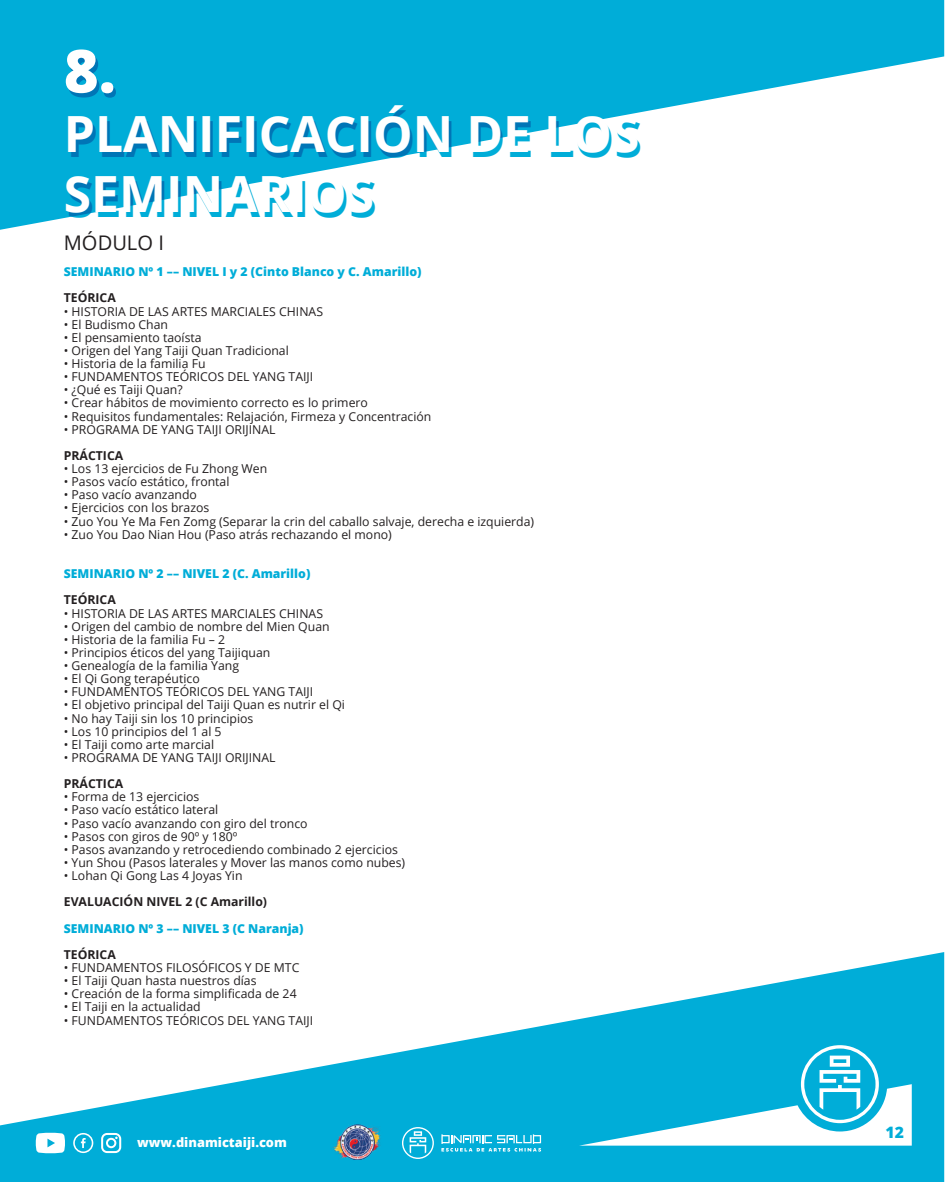
<style>
.page{position:relative;width:945px;height:1182px;background:#fff}
.page>*{position:absolute;margin:0;border:0;box-sizing:border-box;transform-origin:0 0}
.t1{font:800 59.5px "Open Sans";color:#fff}
.t2{font:700 49.88px/59.9px "Open Sans";color:#fff}
.t3{font:20.12px "Open Sans";color:#231f20}
.t4{font:800 15.75px "Open Sans";color:#00add8}
.t5{font:800 12.86px "Open Sans";color:#fff}
.t6{font:12.25px "Open Sans";color:#231f20}
.t7{font:800 12.25px "Open Sans";color:#00add8}
.t8{font:700 12.25px "Open Sans";color:#231f20}
</style>
<div class="page">
<svg style="left:0;top:0;width:944px;height:230px;fill:#00add8"></svg>
<svg style="left:0;top:952px;width:944px;height:229px;fill:#00add8"></svg>
<svg style="left:579px;top:1045px;width:333px;height:100px"></svg>
<svg style="left:101px;top:1132px;width:20px;height:20px"></svg>
<svg style="left:73px;top:1132px;width:20px;height:20px"></svg>
<svg style="left:36px;top:1132px;width:29px;height:21px"></svg>
<img style="left:331px;top:1124px;width:52px;height:35px">
<svg style="left:441px;top:1134px;width:100px;height:17px;background:#48c3e2"></svg>
<svg style="left:402px;top:1126px;width:32px;height:32px"></svg>
<h1 class="t1" style="left:64px;top:26px;width:54px">8.</h1>
<h2 class="t2" style="left:64px;top:103px;width:577px">PLANIFICACIÓN DE LOS<br>SEMINARIOS</h2>
<h3 class="t3" style="left:64px;top:229px;width:102px">MÓDULO I</h3>
<p class="t7" style="left:64px;top:262px;width:359px">SEMINARIO Nº 1 –– NIVEL I y 2 (Cinto Blanco y C. Amarillo)</p>
<p class="t8" style="left:64px;top:289px;width:54px">TEÓRICA</p>
<p class="t6" style="left:64px;top:302px;width:261px">• HISTORIA DE LAS ARTES MARCIALES CHINAS</p>
<p class="t6" style="left:64px;top:316px;width:106px">• El Budismo Chan</p>
<p class="t6" style="left:64px;top:329px;width:139px">• El pensamiento taoísta</p>
<p class="t6" style="left:64px;top:342px;width:227px">• Origen del Yang Taiji Quan Tradicional</p>
<p class="t6" style="left:64px;top:355px;width:143px">• Historia de la familia Fu</p>
<p class="t6" style="left:64px;top:368px;width:251px">• FUNDAMENTOS TEÓRICOS DEL YANG TAIJI</p>
<p class="t6" style="left:64px;top:381px;width:120px">• ¿Qué es Taiji Quan?</p>
<p class="t6" style="left:64px;top:394px;width:306px">• Crear hábitos de movimiento correcto es lo primero</p>
<p class="t6" style="left:64px;top:407px;width:369px">• Requisitos fundamentales: Relajación, Firmeza y Concentración</p>
<p class="t6" style="left:64px;top:421px;width:213px">• PROGRAMA DE YANG TAIJI ORIJINAL</p>
<p class="t8" style="left:64px;top:447px;width:61px">PRÁCTICA</p>
<p class="t6" style="left:64px;top:460px;width:205px">• Los 13 ejercicios de Fu Zhong Wen</p>
<p class="t6" style="left:64px;top:473px;width:167px">• Pasos vacío estático, frontal</p>
<p class="t6" style="left:64px;top:486px;width:135px">• Paso vacío avanzando</p>
<p class="t6" style="left:64px;top:499px;width:147px">• Ejercicios con los brazos</p>
<p class="t6" style="left:64px;top:512px;width:472px">• Zuo You Ye Ma Fen Zomg (Separar la crin del caballo salvaje, derecha e izquierda)</p>
<p class="t6" style="left:64px;top:526px;width:330px">• Zuo You Dao Nian Hou (Paso atrás rechazando el mono)</p>
<p class="t7" style="left:64px;top:564px;width:248px">SEMINARIO Nº 2 –– NIVEL 2 (C. Amarillo)</p>
<p class="t8" style="left:64px;top:591px;width:54px">TEÓRICA</p>
<p class="t6" style="left:64px;top:604px;width:261px">• HISTORIA DE LAS ARTES MARCIALES CHINAS</p>
<p class="t6" style="left:64px;top:617px;width:267px">• Origen del cambio de nombre del Mien Quan</p>
<p class="t6" style="left:64px;top:631px;width:163px">• Historia de la familia Fu – 2</p>
<p class="t6" style="left:64px;top:644px;width:208px">• Principios éticos del yang Taijiquan</p>
<p class="t6" style="left:64px;top:657px;width:177px">• Genealogía de la familia Yang</p>
<p class="t6" style="left:64px;top:670px;width:138px">• El Qi Gong terapéutico</p>
<p class="t6" style="left:64px;top:683px;width:251px">• FUNDAMENTOS TEÓRICOS DEL YANG TAIJI</p>
<p class="t6" style="left:64px;top:696px;width:283px">• El objetivo principal del Taiji Quan es nutrir el Qi</p>
<p class="t6" style="left:64px;top:709px;width:191px">• No hay Taiji sin los 10 principios</p>
<p class="t6" style="left:64px;top:722px;width:159px">• Los 10 principios del 1 al 5</p>
<p class="t6" style="left:64px;top:735px;width:152px">• El Taiji como arte marcial</p>
<p class="t6" style="left:64px;top:749px;width:213px">• PROGRAMA DE YANG TAIJI ORIJINAL</p>
<p class="t8" style="left:64px;top:775px;width:61px">PRÁCTICA</p>
<p class="t6" style="left:64px;top:788px;width:137px">• Forma de 13 ejercicios</p>
<p class="t6" style="left:64px;top:801px;width:156px">• Paso vacío estático lateral</p>
<p class="t6" style="left:64px;top:814px;width:245px">• Paso vacío avanzando con giro del tronco</p>
<p class="t6" style="left:64px;top:827px;width:175px">• Pasos con giros de 90º y 180º</p>
<p class="t6" style="left:64px;top:840px;width:336px">• Pasos avanzando y retrocediendo combinado 2 ejercicios</p>
<p class="t6" style="left:64px;top:854px;width:343px">• Yun Shou (Pasos laterales y Mover las manos como nubes)</p>
<p class="t6" style="left:64px;top:867px;width:180px">• Lohan Qi Gong Las 4 Joyas Yin</p>
<p class="t8" style="left:64px;top:893px;width:205px">EVALUACIÓN NIVEL 2 (C Amarillo)</p>
<p class="t7" style="left:64px;top:918px;width:241px">SEMINARIO Nº 3 –– NIVEL 3 (C Naranja)</p>
<p class="t8" style="left:64px;top:945px;width:54px">TEÓRICA</p>
<p class="t6" style="left:64px;top:959px;width:237px">• FUNDAMENTOS FILOSÓFICOS Y DE MTC</p>
<p class="t6" style="left:64px;top:972px;width:194px">• El Taiji Quan hasta nuestros días</p>
<p class="t6" style="left:64px;top:985px;width:234px">• Creación de la forma simplificada de 24</p>
<p class="t6" style="left:64px;top:998px;width:138px">• El Taiji en la actualidad</p>
<p class="t6" style="left:64px;top:1011px;width:251px">• FUNDAMENTOS TEÓRICOS DEL YANG TAIJI</p>
<p class="t5" style="left:137px;top:1132px;width:151px">www.dinamictaiji.com</p>
<p class="t4" style="left:886px;top:1119px;width:20px">12</p>
</div>
